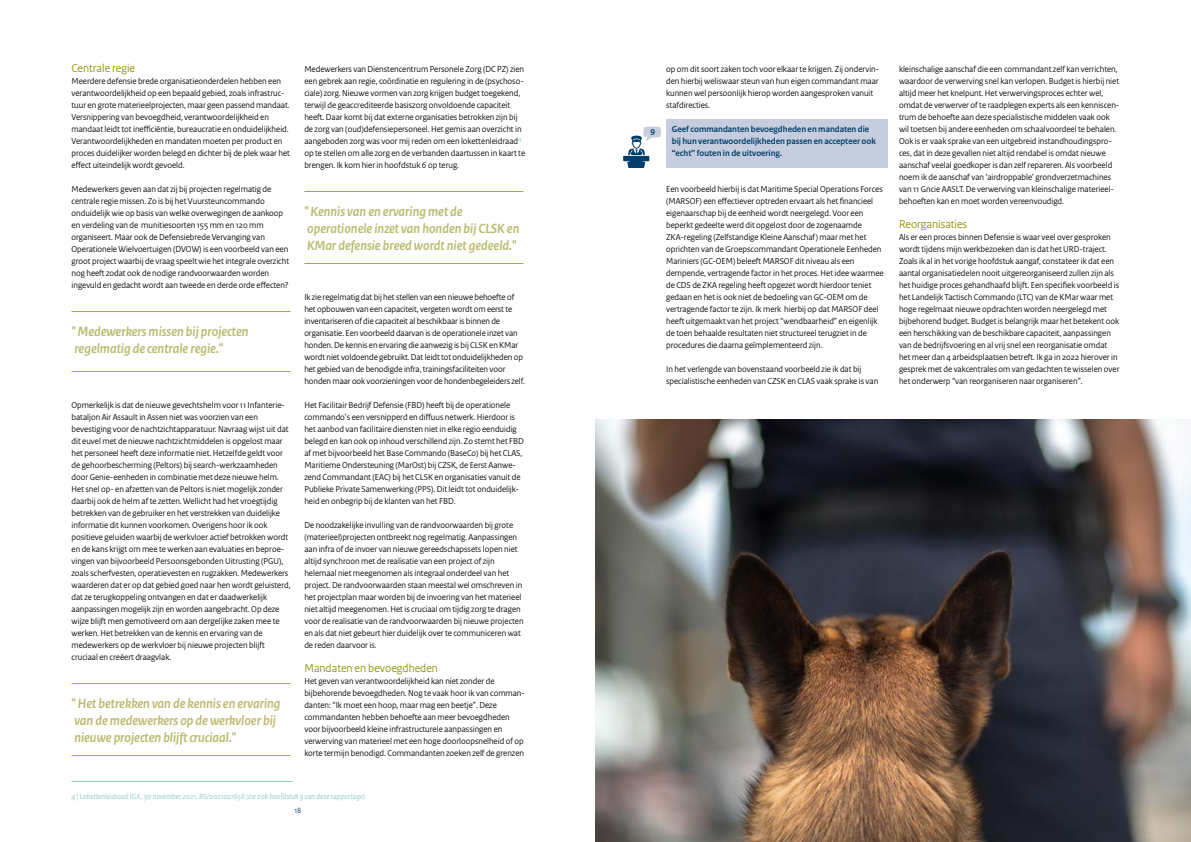
<style>
.page{position:relative;width:1191px;height:842px;background:#fff}
.page>*{position:absolute;margin:0;border:0;box-sizing:border-box;transform-origin:0 0}
.t1{font:italic 700 14px/16.8px "Rijksoverheid Sans Heading";color:#babb6f}
.t2{font:12px "Rijksoverheid Sans Heading";color:#8e9300}
.t3{font:9px/12px "Rijksoverheid Sans Heading";color:#000}
.t4{font:700 9px/12px "Rijksoverheid Sans Heading";color:#003d6a}
.t5{font:italic 8px "Rijksoverheid Sans Heading";letter-spacing:.015em;color:#87cac0}
.t6{font:8px "Rijksoverheid Sans Heading";color:#003d6a}
.s1{color:#87cac0}
.s2{font-size:8px}
</style>
<div class="page">
<div style="left:666px;top:120px;width:221px;height:48px;background:#c5cdde"></div>
<svg style="left:623px;top:127px;width:38px;height:41px"></svg>
<hr style="left:71px;top:311px;width:219px;height:1px;background:#a4a63e">
<hr style="left:71px;top:371px;width:219px;height:1px;background:#a4a63e">
<hr style="left:71px;top:683px;width:219px;height:1px;background:#a4a63e">
<hr style="left:71px;top:755px;width:219px;height:1px;background:#a4a63e">
<hr style="left:71px;top:781px;width:222px;height:1px;background:#87cac0">
<hr style="left:304px;top:191px;width:219px;height:1px;background:#a4a63e">
<hr style="left:304px;top:263px;width:219px;height:1px;background:#a4a63e">
<img style="left:595px;top:420px;width:596px;height:422px">
<h2 class="t2" style="left:71px;top:61px;width:65px">Centrale regie</h2>
<p class="t3" style="left:71px;top:75px;width:220px">Meerdere defensie brede organisatieonderdelen hebben een verantwoordelijkheid op een bepaald gebied, zoals infrastruc&shy;tuur en grote materieelprojecten, maar geen passend mandaat.<br>Versnippering van bevoegdheid, verantwoordelijkheid en mandaat leidt tot inefficiëntie, bureaucratie en onduidelijkheid.<br>Verantwoordelijkheden en mandaten moeten per product en proces duidelijker worden belegd en dichter bij de plek waar het effect uiteindelijk wordt gevoeld.</p>
<p class="t3" style="left:71px;top:183px;width:219px">Medewerkers geven aan dat zij bij projecten regelmatig de centrale regie missen. Zo is bij het Vuursteuncommando onduidelijk wie op basis van welke overwegingen de aankoop en verdeling van de munitiesoorten 155 mm en 120 mm organiseert. Maar ook de Defensiebrede Vervanging van Operationele Wielvoertuigen (DVOW) is een voorbeeld van een groot project waarbij de vraag speelt wie het integrale overzicht nog heeft zodat ook de nodige randvoorwaarden worden ingevuld en gedacht wordt aan tweede en derde orde effecten?</p>
<h1 class="t1" style="left:71px;top:323px;width:178px">" Medewerkers missen bij projecten regelmatig de centrale regie."</h1>
<p class="t3" style="left:71px;top:399px;width:221px">Opmerkelijk is dat de nieuwe gevechtshelm voor 11 Infanterie&shy;bataljon Air Assault in Assen niet was voorzien van een bevestiging voor de nachtzichtapparatuur. Navraag wijst uit dat dit euvel met de nieuwe nachtzichtmiddelen is opgelost maar het personeel heeft deze informatie niet. Hetzelfde geldt voor de gehoorbescherming (Peltors) bij search-werkzaamheden door Genie-eenheden in combinatie met deze nieuwe helm.<br>Het snel op- en afzetten van de Peltors is niet mogelijk zonder daarbij ook de helm af te zetten. Wellicht had het vroegtijdig betrekken van de gebruiker en het verstrekken van duidelijke informatie dit kunnen voorkomen. Overigens hoor ik ook positieve geluiden waarbij de werkvloer actief betrokken wordt en de kans krijgt om mee te werken aan evaluaties en beproe&shy;vingen van bijvoorbeeld Persoonsgebonden Uitrusting (PGU), zoals scherfvesten, operatievesten en rugzakken. Medewerkers waarderen dat er op dat gebied goed naar hen wordt geluisterd, dat ze terugkoppeling ontvangen en dat er daadwerkelijk aanpassingen mogelijk zijn en worden aangebracht. Op deze wijze blijft men gemotiveerd om aan dergelijke zaken mee te werken. Het betrekken van de kennis en ervaring van de medewerkers op de werkvloer bij nieuwe projecten blijft cruciaal en creëert draagvlak.</p>
<h1 class="t1" style="left:71px;top:695px;width:211px">" Het betrekken van de kennis en ervaring van de medewerkers op de werkvloer bij nieuwe projecten blijft cruciaal."</h1>
<p class="t3" style="left:304px;top:63px;width:222px">Medewerkers van Dienstencentrum Personele Zorg (DC PZ) zien een gebrek aan regie, coördinatie en regulering in de (psychoso&shy;ciale) zorg. Nieuwe vormen van zorg krijgen budget toegekend, terwijl de geaccrediteerde basiszorg onvoldoende capaciteit heeft. Daar komt bij dat externe organisaties betrokken zijn bij de zorg van (oud)defensiepersoneel. Het gemis aan overzicht in aangeboden zorg was voor mij reden om een lokettenleidraad<span class="s1">4 </span>op te stellen om alle zorg en de verbanden daartussen in kaart te brengen. Ik kom hier in hoofdstuk 6 op terug.</p>
<h1 class="t1" style="left:304px;top:203px;width:216px">" Kennis van en ervaring met de operationele inzet van honden bij CLSK en<br>KMar defensie breed wordt niet gedeeld."</h1>
<p class="t3" style="left:304px;top:291px;width:222px">Ik zie regelmatig dat bij het stellen van een nieuwe behoefte of het opbouwen van een capaciteit, vergeten wordt om eerst te inventariseren of die capaciteit al beschikbaar is binnen de organisatie. Een voorbeeld daarvan is de operationele inzet van honden. De kennis en ervaring die aanwezig is bij CLSK en KMar wordt niet voldoende gebruikt. Dat leidt tot onduidelijkheden op het gebied van de benodigde infra, trainingsfaciliteiten voor honden maar ook voorzieningen voor de hondenbegeleiders zelf.</p>
<p class="t3" style="left:304px;top:399px;width:221px">Het Facilitair Bedrijf Defensie (FBD) heeft bij de operationele commando’s een versnipperd en diffuus netwerk. Hierdoor is het aanbod van facilitaire diensten niet in elke regio eenduidig belegd en kan ook op inhoud verschillend zijn. Zo stemt het FBD af met bijvoorbeeld het Base Commando (BaseCo) bij het CLAS, Maritieme Ondersteuning (MarOst) bij CZSK, de Eerst Aanwe&shy;zend Commandant (EAC) bij het CLSK en organisaties vanuit de Publieke Private Samenwerking (PPS). Dit leidt tot onduidelijk&shy;heid en onbegrip bij de klanten van het FBD.</p>
<p class="t3" style="left:304px;top:519px;width:221px">De noodzakelijke invulling van de randvoorwaarden bij grote (materieel)projecten ontbreekt nog regelmatig. Aanpassingen aan infra of de invoer van nieuwe gereedschapssets lopen niet altijd synchroon met de realisatie van een project of zijn helemaal niet meegenomen als integraal onderdeel van het project. De randvoorwaarden staan meestal wel omschreven in het projectplan maar worden bij de invoering van het materieel niet altijd meegenomen. Het is cruciaal om tijdig zorg te dragen voor de realisatie van de randvoorwaarden bij nieuwe projecten en als dat niet gebeurt hier duidelijk over te communiceren wat de reden daarvoor is<span class="s2">.</span></p>
<h2 class="t2" style="left:304px;top:661px;width:135px">Mandaten en bevoegdheden</h2>
<p class="t3" style="left:304px;top:675px;width:222px">Het geven van verantwoordelijkheid kan niet zonder de bijbehorende bevoegdheden. Nog te vaak hoor ik van comman&shy;danten: “Ik moet een hoop, maar mag een beetje”. Deze commandanten hebben behoefte aan meer bevoegdheden voor bijvoorbeeld kleine infrastructurele aanpassingen en verwerving van materieel met een hoge doorloopsnelheid of op korte termijn benodigd. Commandanten zoeken zelf de grenzen</p>
<p class="t5" style="left:71px;top:792px;width:295px">4 | Lokettenleidraad IGK, 30 november 2021, BS/2021021658 (zie ook hoofdstuk 9 van deze rapportage)</p>
<p class="t6" style="left:294px;top:805px;width:8px">18</p>
<p class="t4" style="left:650px;top:126px;width:6px">9</p>
<p class="t3" style="left:666px;top:63px;width:215px">op om dit soort zaken toch voor elkaar te krijgen. Zij ondervin&shy;den hierbij weliswaar steun van hun eigen commandant maar kunnen wel persoonlijk hierop worden aangesproken vanuit stafdirecties.</p>
<p class="t4" style="left:672px;top:123px;width:206px">Geef commandanten bevoegdheden en mandaten die bij hun verantwoordelijkheden passen en accepteer ook “echt” fouten in de uitvoering.</p>
<p class="t3" style="left:666px;top:183px;width:219px">Een voorbeeld hierbij is dat Maritime Special Operations Forces (MARSOF) een effectiever optreden ervaart als het financieel eigenaarschap bij de eenheid wordt neergelegd. Voor een beperkt gedeelte werd dit opgelost door de zogenaamde ZKA-regeling (Zelfstandige Kleine Aanschaf) maar met het oprichten van de Groepscommandant Operationele Eenheden Mariniers (GC-OEM) beleeft MARSOF dit niveau als een dempende, vertragende factor in het proces. Het idee waarmee de CDS de ZKA regeling heeft opgezet wordt hierdoor teniet gedaan en het is ook niet de bedoeling van GC-OEM om de vertragende factor te zijn. Ik merk hierbij op dat MARSOF deel heeft uitgemaakt van het project “wendbaarheid” en eigenlijk de toen behaalde resultaten niet structureel terugziet in de procedures die daarna geïmplementeerd zijn.</p>
<p class="t3" style="left:666px;top:363px;width:214px">In het verlengde van bovenstaand voorbeeld zie ik dat bij specialistische eenheden van CZSK en CLAS vaak sprake is van</p>
<p class="t3" style="left:899px;top:63px;width:222px">kleinschalige aanschaf die een commandant zelf kan verrichten, waardoor de verwerving snel kan verlopen. Budget is hierbij niet altijd meer het knelpunt. Het verwervingsproces echter wel, omdat de verwerver of te raadplegen experts als een kenniscen&shy;trum de behoefte aan deze specialistische middelen vaak ook wil toetsen bij andere eenheden om schaalvoordeel te behalen.<br>Ook is er vaak sprake van een uitgebreid instandhoudingspro&shy;ces, dat in deze gevallen niet altijd rendabel is omdat nieuwe aanschaf veelal goedkoper is dan zelf repareren. Als voorbeeld noem ik de aanschaf van ‘airdroppable’ grondverzetmachines van 11 Gncie AASLT. De verwerving van kleinschalige materieel&shy;behoeften kan en moet worden vereenvoudigd.</p>
<h2 class="t2" style="left:899px;top:217px;width:70px">Reorganisaties</h2>
<p class="t3" style="left:899px;top:231px;width:222px">Als er een proces binnen Defensie is waar veel over gesproken wordt tijdens mijn werkbezoeken dan is dat het URD-traject.<br>Zoals ik al in het vorige hoofdstuk aangaf, constateer ik dat een aantal organisatiedelen nooit uitgereorganiseerd zullen zijn als het huidige proces gehandhaafd blijft. Een specifiek voorbeeld is het Landelijk Tactisch Commando (LTC) van de KMar waar met hoge regelmaat nieuwe opdrachten worden neergelegd met bijbehorend budget. Budget is belangrijk maar het betekent ook een herschikking van de beschikbare capaciteit, aanpassingen van de bedrijfsvoering en al vrij snel een reorganisatie omdat het meer dan 4 arbeidsplaatsen betreft. Ik ga in 2022 hierover in gesprek met de vakcentrales om van gedachten te wisselen over het onderwerp “van reorganiseren naar organiseren”.</p>
</div>
